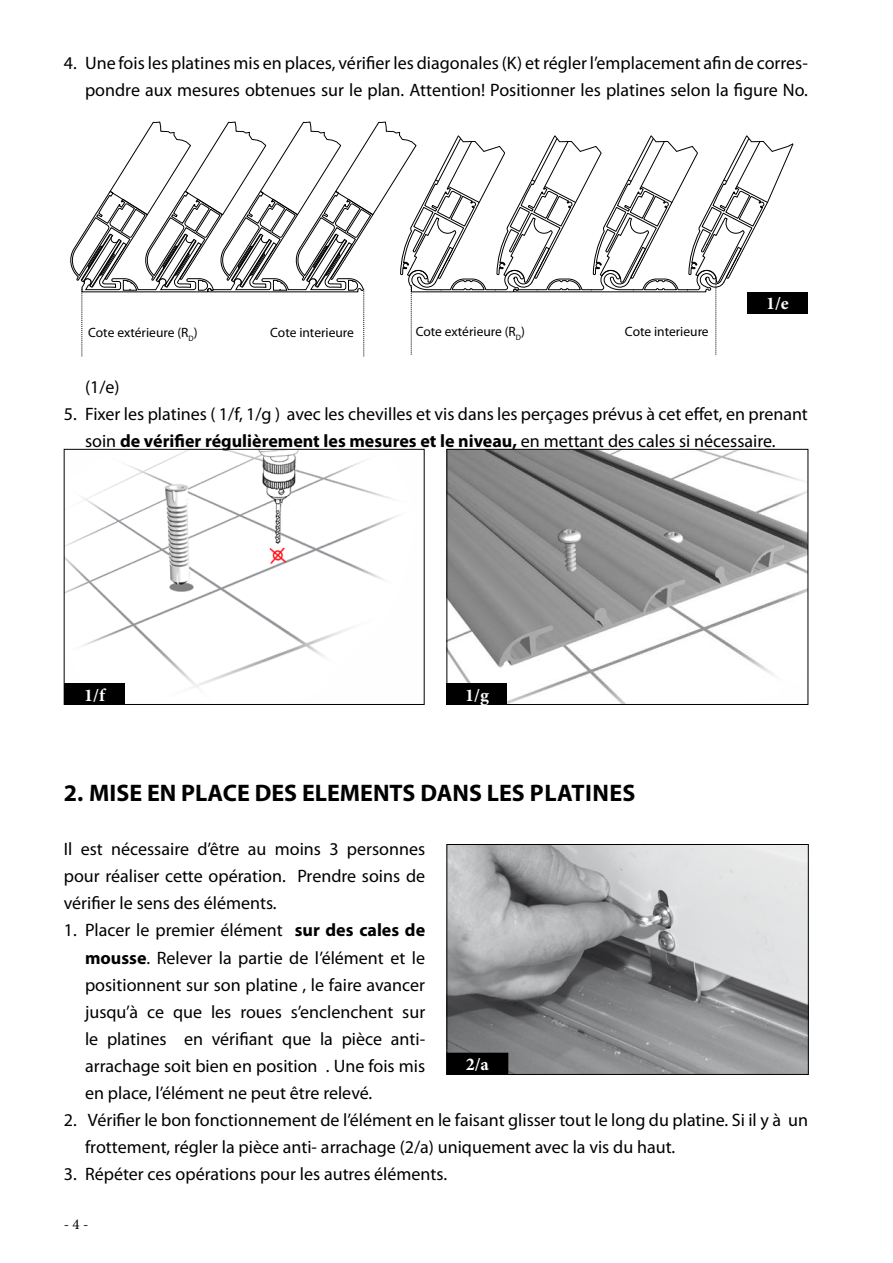
<style>
.page{position:relative;width:893px;height:1263px;background:#fff}
.page>*{position:absolute;margin:0;border:0;box-sizing:border-box;transform-origin:0 0}
.t1{font:700 24px "Myriad Pro";color:#000}
.t2{font:18px/27px "Myriad Pro";color:#000}
.t3{font:700 18px "Minion Pro";color:#fff}
.t4{font:15px "Minion Pro";color:#000}
.t5{font:13.5px "Myriad Pro";color:#000}
.s1{font-weight:700}
</style>
<div class="page">
<div style="left:747px;top:292px;width:61px;height:21px;background:#000"></div>
<img style="left:448px;top:846px;width:359px;height:227px">
<div style="left:446px;top:844px;width:363px;height:231px;border:1px solid #000"></div>
<div style="left:447px;top:1053px;width:61px;height:21px;background:#000"></div>
<div style="left:446px;top:1053px;width:62px;height:22px;border:1px solid #000"></div>
<img style="left:448px;top:451px;width:358px;height:252px">
<div style="left:446px;top:449px;width:362px;height:256px;border:1px solid #000"></div>
<div style="left:446px;top:684px;width:61px;height:21px;background:#000"></div>
<img style="left:66px;top:451px;width:332px;height:237px">
<div style="left:64px;top:449px;width:361px;height:256px;border:1px solid #000"></div>
<div style="left:64px;top:684px;width:61px;height:21px;background:#000"></div>
<svg style="left:70px;top:122px;width:723px;height:234px"></svg>
<p class="t2" style="left:64px;top:49px;width:746px;text-align:right">4. Une fois les platines mis en places, vérifier les diagonales (K) et régler l’emplacement afin de corres&shy;pondre aux mesures obtenues sur le plan. Attention! Positionner les platines selon la figure No.</p>
<p class="t5" style="left:88px;top:324px;width:111px">Cote extérieure (R<sub>D</sub>)</p>
<p class="t5" style="left:270px;top:324px;width:85px">Cote interieure</p>
<p class="t5" style="left:416px;top:323px;width:111px">Cote extérieure (R<sub>D</sub>)</p>
<p class="t5" style="left:625px;top:323px;width:85px">Cote interieure</p>
<p class="t3" style="left:766px;top:291px;width:24px">1/e</p>
<p class="t2" style="left:85px;top:373px;width:36px">(1/e)</p>
<p class="t2" style="left:85px;top:400px;width:724px;text-indent:-21px">5. Fixer les platines ( 1/f, 1/g ) avec les chevilles et vis dans les perçages prévus à cet effet, en prenant soin <span class="s1">de vérifier régulièrement les mesures et le niveau,</span> en mettant des cales si nécessaire.</p>
<p class="t3" style="left:84px;top:682px;width:22px">1/f</p>
<p class="t3" style="left:465px;top:682px;width:25px">1/g</p>
<h1 class="t1" style="left:64px;top:778px;width:573px">2. MISE EN PLACE DES ELEMENTS DANS LES PLATINES</h1>
<p class="t2" style="left:64px;top:836px;width:363px;text-align:justify">Il est nécessaire d’être au moins 3 personnes pour réaliser cette opération. Prendre soins de vérifier le sens des éléments.</p>
<p class="t2" style="left:85px;top:917px;width:342px;text-align:justify;text-indent:-21px">1. Placer le premier élément <span class="s1">sur des cales de mousse</span>. Relever la partie de l’élément et le positionnent sur son platine , le faire avancer jusqu’à ce que les roues s’enclenchent sur le platines en vérifiant que la pièce anti&shy;arrachage soit bien en position . Une fois mis en place, l’élément ne peut être relevé.</p>
<p class="t2" style="left:85px;top:1106px;width:724px;text-indent:-21px">2. Vérifier le bon fonctionnement de l’élément en le faisant glisser tout le long du platine. Si il y à un frottement, régler la pièce anti- arrachage (2/a) uniquement avec la vis du haut.</p>
<p class="t2" style="left:64px;top:1160px;width:385px">3. Répéter ces opérations pour les autres éléments.</p>
<p class="t3" style="left:466px;top:1052px;width:25px">2/a</p>
<p class="t4" style="left:64px;top:1214px;width:26px">- 4 -</p>
</div>
